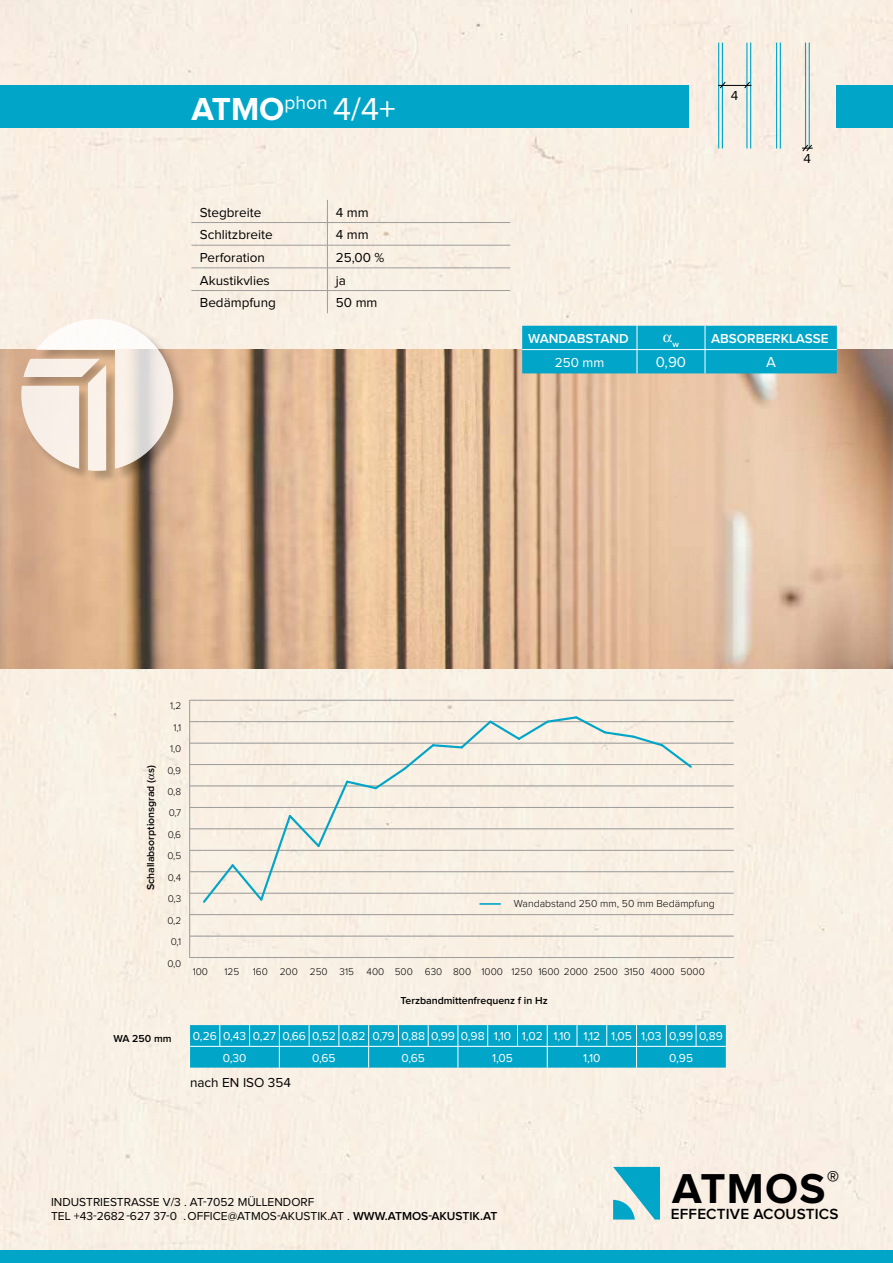
<style>
.page{position:relative;width:893px;height:1263px;background:#fff}
.page>*{position:absolute;margin:0;border:0;box-sizing:border-box;transform-origin:0 0}
.t1{font:700 43.35px "Proxima Nova";letter-spacing:.03em;color:#000}
.t2{font:700 33px "Proxima Nova";color:#fff}
.t3{font:600 15.3px "Proxima Nova";letter-spacing:.01em;color:#000}
.t4{font:15px "Proxima Nova";color:#fff}
.t5{font:13.5px "Proxima Nova";color:#000}
.t6{font:600 13.5px "Proxima Nova";color:#fff}
.t7{font:13.5px "Proxima Nova";color:#fff}
.t8{font:12px/14.4px "Proxima Nova";color:#000}
.t9{font:12px/21.3px "Proxima Nova";color:#fff}
.t10{font:600 10.5px "Proxima Nova";color:#000}
.t11{font:300 10.5px "Proxima Nova";color:#000}
.t12{font:300 10.05px "Proxima Nova";color:#000}
.t13{font:600 8.7px "Proxima Nova";color:#fff}
.s1{font-weight:400}
.s2{font-weight:600}
</style>
<div class="page">
<div style="left:0;top:0;width:893px;height:1250px;background:#f9f0e4"></div>
<div style="left:0;top:1250px;width:893px;height:13px;background:#00a5c8"></div>
<div style="left:0;top:85px;width:689px;height:43px;background:#00a5c8"></div>
<div style="left:837px;top:85px;width:56px;height:43px;background:#00a5c8"></div>
<svg style="left:613px;top:1167px;width:47px;height:52px;background:#4dbcd0"></svg>
<svg style="left:190px;top:1025px;width:536px;height:42px;background:#0ba8ca"></svg>
<hr style="left:666px;top:1046px;width:30px;height:1px;background:#fff">
<img style="left:0;top:350px;width:893px;height:319px">
<div style="left:21px;top:318px;width:166px;height:166px;background:#000;opacity:.3"></div>
<svg style="left:21px;top:319px;width:152px;height:152px;background:#e7d8cb"></svg>
<hr style="left:189px;top:700px;width:1px;height:257px;background:#9d9d9c">
<hr style="left:190px;top:957px;width:544px;height:1px;background:#9d9d9c">
<hr style="left:190px;top:936px;width:544px;height:1px;background:#9d9d9c">
<hr style="left:190px;top:914px;width:544px;height:1px;background:#9d9d9c">
<hr style="left:190px;top:893px;width:544px;height:1px;background:#9d9d9c">
<hr style="left:190px;top:871px;width:544px;height:1px;background:#9d9d9c">
<hr style="left:190px;top:850px;width:544px;height:1px;background:#9d9d9c">
<hr style="left:190px;top:828px;width:544px;height:1px;background:#9d9d9c">
<hr style="left:190px;top:807px;width:544px;height:1px;background:#9d9d9c">
<hr style="left:190px;top:786px;width:544px;height:1px;background:#9d9d9c">
<hr style="left:190px;top:764px;width:544px;height:1px;background:#9d9d9c">
<hr style="left:190px;top:743px;width:544px;height:1px;background:#9d9d9c">
<hr style="left:190px;top:721px;width:544px;height:1px;background:#9d9d9c">
<hr style="left:190px;top:700px;width:544px;height:1px;background:#9d9d9c">
<svg style="left:201px;top:714px;width:493px;height:191px;background:#f0eadf"></svg>
<hr style="left:191px;top:222px;width:136px;height:1px;background:#9d9d9c">
<hr style="left:327px;top:222px;width:183px;height:1px;background:#9d9d9c">
<hr style="left:191px;top:245px;width:136px;height:1px;background:#9d9d9c">
<hr style="left:327px;top:245px;width:183px;height:1px;background:#9d9d9c">
<hr style="left:191px;top:268px;width:136px;height:1px;background:#9d9d9c">
<hr style="left:327px;top:268px;width:183px;height:1px;background:#9d9d9c">
<hr style="left:191px;top:290px;width:136px;height:1px;background:#9d9d9c">
<hr style="left:327px;top:290px;width:183px;height:1px;background:#9d9d9c">
<svg style="left:327px;top:200px;width:1px;height:113px"></svg>
<hr style="left:718px;top:43px;width:1px;height:106px;background:#00a5c8">
<hr style="left:722px;top:43px;width:1px;height:106px;background:#00a5c8">
<hr style="left:746px;top:43px;width:1px;height:106px;background:#00a5c8">
<hr style="left:750px;top:43px;width:1px;height:106px;background:#00a5c8">
<hr style="left:776px;top:43px;width:1px;height:106px;background:#00a5c8">
<hr style="left:780px;top:43px;width:1px;height:106px;background:#00a5c8">
<hr style="left:805px;top:43px;width:1px;height:106px;background:#00a5c8">
<hr style="left:809px;top:43px;width:1px;height:106px;background:#00a5c8">
<svg style="left:719px;top:81px;width:7px;height:8px"></svg>
<svg style="left:744px;top:81px;width:7px;height:8px"></svg>
<hr style="left:718px;top:85px;width:33px;height:1px;background:#000">
<svg style="left:802px;top:144px;width:11px;height:8px"></svg>
<svg style="left:149px;top:773px;width:5px;height:6px"></svg>
<div style="left:522px;top:326px;width:315px;height:47px;background:#00a5c8"></div>
<h2 class="t2" style="left:191px;top:90px;width:206px">ATMO<sup>phon</sup> <span class="s1">4/4+</span></h2>
<p class="t5" style="left:200px;top:206px;width:63px">Stegbreite</p>
<p class="t5" style="left:336px;top:206px;width:34px">4 mm</p>
<p class="t5" style="left:200px;top:229px;width:74px">Schlitzbreite</p>
<p class="t5" style="left:336px;top:229px;width:34px">4 mm</p>
<p class="t5" style="left:200px;top:251px;width:67px">Perforation</p>
<p class="t5" style="left:336px;top:251px;width:50px">25,00 %</p>
<p class="t5" style="left:200px;top:274px;width:72px">Akustikvlies</p>
<p class="t5" style="left:336px;top:274px;width:12px">ja</p>
<p class="t5" style="left:200px;top:297px;width:78px">Bedämpfung</p>
<p class="t5" style="left:336px;top:297px;width:43px">50 mm</p>
<p class="t5" style="left:731px;top:89px;width:9px">4</p>
<p class="t5" style="left:804px;top:152px;width:9px">4</p>
<p class="t6" style="left:528px;top:332px;width:102px">WANDABSTAND</p>
<p class="t13" style="left:672px;top:340px;width:8px">w</p>
<p class="t6" style="left:711px;top:332px;width:119px">ABSORBERKLASSE</p>
<p class="t7" style="left:555px;top:356px;width:51px">250 mm</p>
<p class="t4" style="left:656px;top:356px;width:32px">0,90</p>
<p class="t4" style="left:766px;top:356px;width:11px">A</p>
<p class="t10" style="left:146px;top:890px;width:126px;rotate:-90deg">Schallabsorptionsgrad ( s)</p>
<p class="t12" style="left:170px;top:700px;width:13px">1,2</p>
<p class="t12" style="left:173px;top:722px;width:9px">1,1</p>
<p class="t12" style="left:170px;top:743px;width:13px">1,0</p>
<p class="t12" style="left:167px;top:765px;width:15px">0,9</p>
<p class="t12" style="left:167px;top:786px;width:15px">0,8</p>
<p class="t12" style="left:169px;top:807px;width:14px">0,7</p>
<p class="t12" style="left:168px;top:829px;width:15px">0,6</p>
<p class="t12" style="left:167px;top:850px;width:15px">0,5</p>
<p class="t12" style="left:168px;top:872px;width:15px">0,4</p>
<p class="t12" style="left:168px;top:893px;width:15px">0,3</p>
<p class="t12" style="left:167px;top:915px;width:15px">0,2</p>
<p class="t12" style="left:171px;top:936px;width:12px">0,1</p>
<p class="t12" style="left:167px;top:958px;width:15px">0,0</p>
<p class="t11" style="left:514px;top:898px;width:202px">Wandabstand 250 mm, 50 mm Bedämpfung</p>
<p class="t12" style="left:193px;top:966px;width:17px">100</p>
<p class="t12" style="left:224px;top:966px;width:16px">125</p>
<p class="t12" style="left:253px;top:966px;width:454px">160 200 250 315 400 500 630 800 1000 1250 1600 2000 2500 3150 4000 5000</p>
<p class="t10" style="left:401px;top:995px;width:149px">Terzbandmittenfrequenz f in Hz</p>
<p class="t10" style="left:114px;top:1034px;width:60px">WA 250 mm</p>
<p class="t9" style="left:223px;top:1026px;width:502px;text-indent:-30px">0,26 0,43 0,27 0,66 0,52 0,82 0,79 0,88 0,99 0,98 1,10 1,02 1,10 1,12 1,05 1,03 0,99 0,89<br>0,30</p>
<p class="t9" style="left:312px;top:1047px;width:25px">0,65</p>
<p class="t9" style="left:401px;top:1047px;width:25px">0,65</p>
<p class="t9" style="left:492px;top:1047px;width:22px">1,05</p>
<p class="t9" style="left:583px;top:1047px;width:19px">1,10</p>
<p class="t9" style="left:669px;top:1047px;width:25px">0,95</p>
<p class="t5" style="left:190px;top:1076px;width:102px">nach EN ISO 354</p>
<p class="t8" style="left:51px;top:1195px;width:448px">INDUSTRIESTRASSE V/3 . AT-7052 MÜLLENDORF<br>TEL +43-2682-627 37-0 .OFFICE@ATMOS-AKUSTIK.AT . <span class="s2">WWW.ATMOS-AKUSTIK.AT</span></p>
<h1 class="t1" style="left:672px;top:1163px;width:169px">ATMOS<sup>®</sup></h1>
<p class="t3" style="left:671px;top:1207px;width:169px">EFFECTIVE ACOUSTICS</p>
</div>
